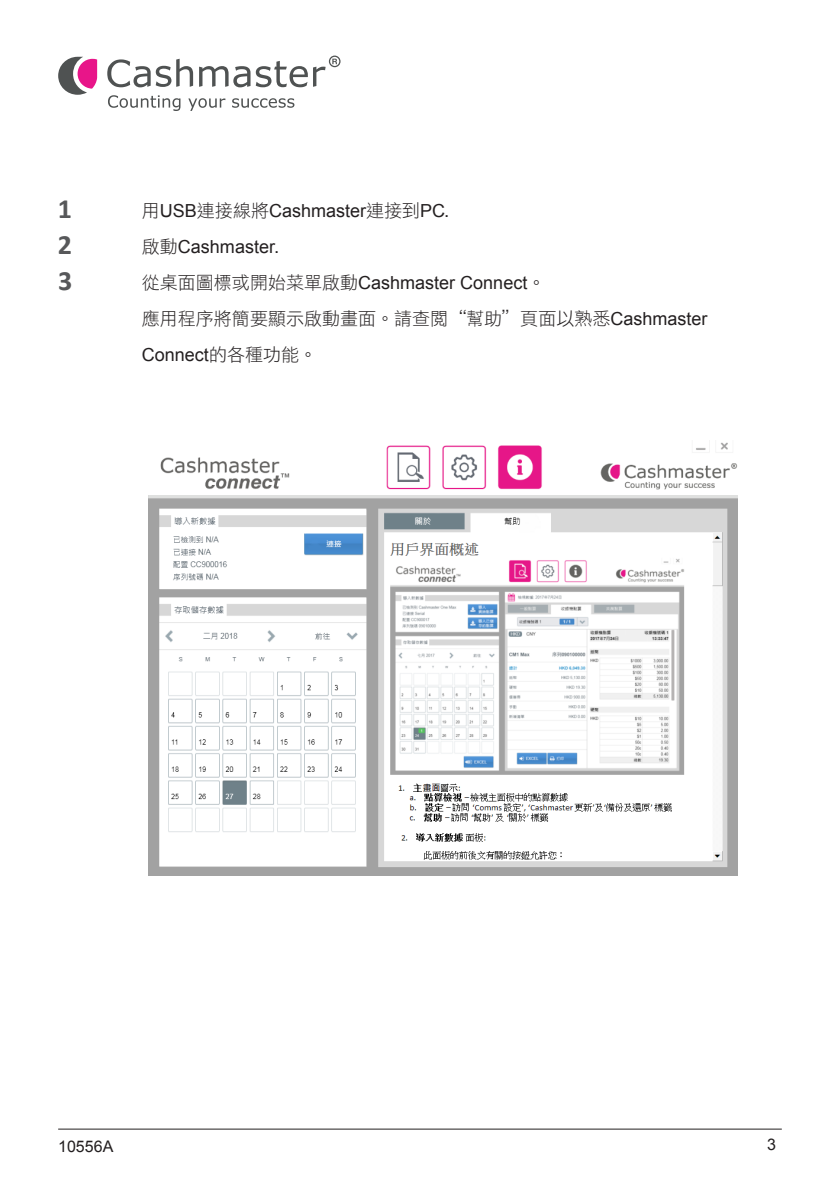
<style>
.page{position:relative;width:840px;height:1191px;background:#fff}
.page>*{position:absolute;margin:0;border:0;box-sizing:border-box;transform-origin:0 0}
.t1{font:700 28px "Calibri";color:#57585a}
.t2{font:18px "Arial";color:#231f20}
.t3{font:18px "DF Li Hei Std W3";color:#231f20}
.t4{font:16px "Arial";color:#231f20}
.s1{font-family:"DF Li Hei Std W3"}
.s2{font-family:"Arial"}
</style>
<div class="page">
<hr style="left:58px;top:1128px;width:723px;height:1px;background:#231f20">
<svg style="left:58px;top:57px;width:39px;height:38px"></svg>
<svg style="left:108px;top:95px;width:186px;height:16px"></svg>
<svg style="left:107px;top:56px;width:233px;height:31px"></svg>
<img style="left:148px;top:442px;width:589px;height:433px">
<p class="t1" style="left:58px;top:191px;width:16px">1</p>
<p class="t1" style="left:58px;top:227px;width:16px">2</p>
<p class="t1" style="left:58px;top:263px;width:16px">3</p>
<p class="t2" style="left:142px;top:199px;width:308px"><span class="s1">用</span>USB<span class="s1">連接線將</span>Cashmaster<span class="s1">連接到</span>PC<span class="s1">.</span></p>
<p class="t2" style="left:142px;top:235px;width:138px"><span class="s1">啟動</span>Cashmaster<span class="s1">.</span></p>
<p class="t2" style="left:142px;top:271px;width:405px"><span class="s1">從桌面圖標或開始菜單啟動</span>Cashmaster Connect<span class="s1">。</span></p>
<p class="t3" style="left:142px;top:309px;width:567px">應用程序將簡要顯示啟動畫面。請查閱“幫助”頁面以熟悉<span class="s2">Cashmaster</span></p>
<p class="t2" style="left:142px;top:343px;width:177px">Connect<span class="s1">的各種功能。</span></p>
<p class="t4" style="left:58px;top:1135px;width:57px">10556A</p>
<p class="t4" style="left:766px;top:1134px;width:10px">3</p>
</div>
